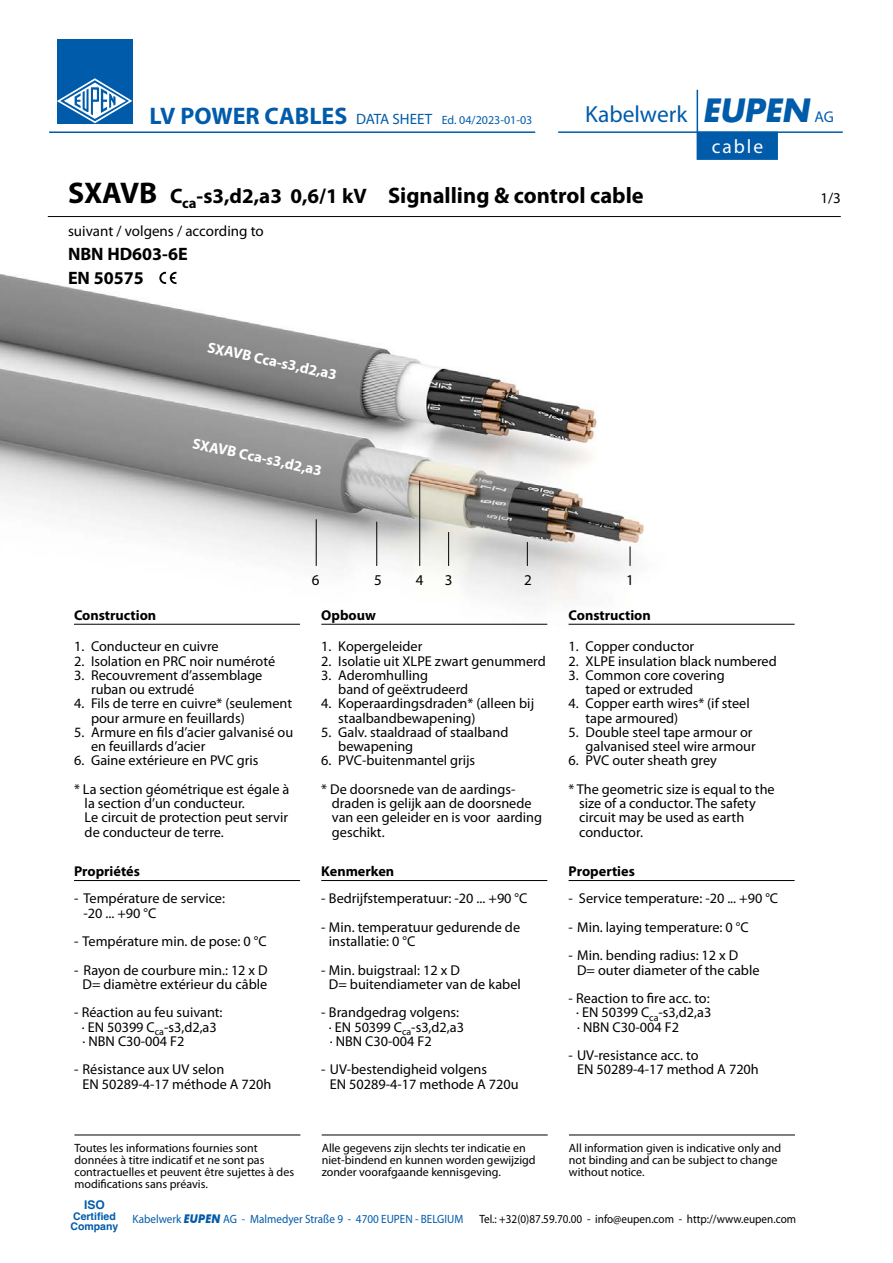
<style>
.page{position:relative;width:893px;height:1263px;background:#fff}
.page>*{position:absolute;margin:0;border:0;box-sizing:border-box;transform-origin:0 0}
.t1{font:23.4px "Myriad";color:#005baa}
.t2{font:700 22.5px "Myriad Pro";color:#000}
.t3{font:19.5px "Myriad";letter-spacing:.1em;color:#fff}
.t4{font:700 18px/24px "Myriad Pro";color:#000}
.t5{font:15px "Myriad Pro";color:#000}
.t6{font:700 15px "Myriad Pro";color:#fff}
.t7{font:14.25px/14.2px "Myriad Pro";color:#000}
.t8{font:700 14.25px "Myriad Pro";color:#000}
.t9{font:12px/12px "Myriad Pro";color:#000}
.t10{font:12px "Myriad Pro";color:#000;scale:.93 1}
.t11{font:12px "Myriad Pro";color:#005baa;scale:.93 1}
.t12{font:12px "Myriad Pro";color:#005baa}
.t13{font:700 12px "Helvetica";color:#005baa}
.t14{font:700 10.5px/10.5px "Helvetica";color:#005baa}
.s1{font-weight:700;font-size:24px}
.s2{font-size:15px}
.s3{font-family:"Futura";font-weight:700;font-style:italic;font-size:31.2px}
.s4{font-size:15.6px}
.s5{font-size:30px}
.s6{font-size:21px}
.s7{font-family:"Futura BT";font-weight:700;font-style:italic}
</style>
<div class="page">
<img style="left:0;top:217px;width:726px;height:408px">
<hr style="left:316px;top:519px;width:1px;height:47px;background:#000">
<hr style="left:376px;top:522px;width:1px;height:44px;background:#000">
<hr style="left:419px;top:480px;width:1px;height:86px;background:#000">
<hr style="left:448px;top:532px;width:1px;height:34px;background:#000">
<svg style="left:527px;top:542px;width:1px;height:24px"></svg>
<svg style="left:630px;top:546px;width:1px;height:20px"></svg>
<svg style="left:696px;top:89px;width:82px;height:71px"></svg>
<hr style="left:558px;top:131px;width:285px;height:2px;background:#005baa">
<hr style="left:49px;top:131px;width:486px;height:2px;background:#005baa">
<hr style="left:34px;top:265px;width:801px;height:1px;background:#005baa">
<div style="left:57px;top:39px;width:75px;height:85px;background:#005baa"></div>
<svg style="left:57px;top:78px;width:75px;height:45px"></svg>
<hr style="left:74px;top:624px;width:226px;height:1px;background:#000">
<hr style="left:74px;top:880px;width:226px;height:1px;background:#000">
<hr style="left:321px;top:624px;width:226px;height:1px;background:#000">
<hr style="left:321px;top:880px;width:226px;height:1px;background:#000">
<hr style="left:569px;top:624px;width:226px;height:1px;background:#000">
<hr style="left:569px;top:880px;width:226px;height:1px;background:#000">
<hr style="left:48px;top:216px;width:793px;height:1px;background:#000">
<svg style="left:159px;top:272px;width:17px;height:12px"></svg>
<hr style="left:74px;top:1134px;width:226px;height:1px;background:#000">
<hr style="left:322px;top:1134px;width:226px;height:1px;background:#000">
<hr style="left:569px;top:1134px;width:226px;height:1px;background:#000">
<p class="t12" style="left:150px;top:112px;width:384px"><span class="s1">LV POWER CABLES</span> <span class="s2">DATA SHEET</span> Ed. 04/2023-01-03</p>
<h1 class="t1" style="left:585px;top:102px;width:250px">Kabelwerk <span class="s3">EUPEN</span> <span class="s4">AG</span></h1>
<h2 class="t2" style="left:68px;top:181px;width:577px"><span class="s5">SXAVB</span> <span class="s6">C</span><sub>ca</sub><span class="s6">-s3,d2,a3 0,6/1 kV</span> Signalling &amp; control cable</h2>
<p class="t5" style="left:68px;top:222px;width:197px">suivant / volgens / according to</p>
<p class="t4" style="left:68px;top:241px;width:121px">NBN HD603-6E<br>EN 50575</p>
<p class="t6" style="left:210px;top:338px;width:134px;rotate:12deg">SXAVB Cca-s3,d2,a3</p>
<p class="t6" style="left:195px;top:434px;width:134px;rotate:12deg">SXAVB Cca-s3,d2,a3</p>
<h3 class="t3" style="left:712px;top:137px;width:53px">cable</h3>
<p class="t5" style="left:820px;top:189px;width:22px">1/3</p>
<p class="t8" style="left:74px;top:606px;width:84px">Construction</p>
<p class="t7" style="left:74px;top:639px;width:146px">1. Conducteur en cuivre</p>
<p class="t7" style="left:74px;top:653px;width:203px">2. Isolation en PRC noir numéroté</p>
<p class="t7" style="left:91px;top:668px;width:173px;text-indent:-17px">3. Recouvrement d’assemblage ruban ou extrudé</p>
<p class="t7" style="left:91px;top:696px;width:203px;text-indent:-17px">4. Fils de terre en cuivre* (seulement pour armure en feuillards)</p>
<p class="t7" style="left:91px;top:725px;width:204px;text-indent:-17px">5. Armure en fils d’acier galvanisé ou en feuillards d’acier</p>
<p class="t7" style="left:74px;top:746px;width:217px;line-height:28.5px">6. Gaine extérieure en PVC gris<br>* La section géométrique est égale à</p>
<p class="t7" style="left:85px;top:796px;width:205px">la section d’un conducteur.<br>Le circuit de protection peut servir de conducteur de terre.</p>
<p class="t8" style="left:74px;top:862px;width:67px">Propriétés</p>
<p class="t7" style="left:83px;top:891px;width:143px;text-indent:-9px">- Température de service: -20 ... +90 °C</p>
<p class="t7" style="left:74px;top:934px;width:194px">- Température min. de pose: 0 °C</p>
<p class="t7" style="left:74px;top:962px;width:195px;text-align:center">- Rayon de courbure min.: 12 x D<br>D= diamètre extérieur du câble</p>
<p class="t7" style="left:82px;top:1005px;width:142px;text-indent:-8px">- Réaction au feu suivant: · EN 50399 C<sub>ca</sub>-s3,d2,a3 · NBN C30-004 F2</p>
<p class="t7" style="left:83px;top:1062px;width:190px;text-indent:-9px">- Résistance aux UV selon<br>EN 50289-4-17 méthode A 720h</p>
<p class="t5" style="left:312px;top:570px;width:9px">6</p>
<p class="t5" style="left:374px;top:570px;width:9px">5</p>
<p class="t5" style="left:416px;top:570px;width:9px">4</p>
<p class="t5" style="left:445px;top:570px;width:9px">3</p>
<p class="t5" style="left:524px;top:570px;width:9px">2</p>
<p class="t5" style="left:626px;top:570px;width:9px">1</p>
<p class="t8" style="left:321px;top:606px;width:56px">Opbouw</p>
<p class="t7" style="left:321px;top:639px;width:103px">1. Kopergeleider</p>
<p class="t7" style="left:321px;top:653px;width:226px">2. Isolatie uit XLPE zwart genummerd</p>
<p class="t7" style="left:338px;top:668px;width:132px;text-indent:-17px">3. Aderomhulling<br>band of geëxtrudeerd</p>
<p class="t7" style="left:338px;top:696px;width:197px;text-indent:-17px">4. Koperaardingsdraden* (alleen bij staalbandbewapening)</p>
<p class="t7" style="left:338px;top:725px;width:172px;text-indent:-17px">5. Galv. staaldraad of staalband bewapening</p>
<p class="t7" style="left:321px;top:746px;width:196px;line-height:28.5px">6. PVC-buitenmantel grijs<br>* De doorsnede van de aardings-</p>
<p class="t7" style="left:332px;top:796px;width:212px">draden is gelijk aan de doorsnede van een geleider en is voor aarding geschikt.</p>
<p class="t8" style="left:321px;top:862px;width:74px">Kenmerken</p>
<p class="t7" style="left:321px;top:891px;width:208px">- Bedrijfstemperatuur: -20 ... +90 °C</p>
<p class="t7" style="left:329px;top:920px;width:193px;text-indent:-8px">- Min. temperatuur gedurende de installatie: 0 °C</p>
<p class="t7" style="left:329px;top:962px;width:193px;text-indent:-8px">- Min. buigstraal: 12 x D<br>D= buitendiameter van de kabel</p>
<p class="t7" style="left:329px;top:1005px;width:137px;text-indent:-8px">- Brandgedrag volgens: · EN 50399 C<sub>ca</sub>-s3,d2,a3 · NBN C30-004 F2</p>
<p class="t7" style="left:330px;top:1062px;width:190px;text-indent:-9px">- UV-bestendigheid volgens<br>EN 50289-4-17 methode A 720u</p>
<p class="t8" style="left:569px;top:606px;width:84px">Construction</p>
<p class="t7" style="left:569px;top:639px;width:127px">1. Copper conductor</p>
<p class="t7" style="left:569px;top:653px;width:210px">2. XLPE insulation black numbered</p>
<p class="t7" style="left:586px;top:668px;width:141px;text-indent:-17px">3. Common core covering taped or extruded</p>
<p class="t7" style="left:586px;top:696px;width:166px;text-indent:-17px">4. Copper earth wires* (if steel tape armoured)</p>
<p class="t7" style="left:569px;top:725px;width:189px;text-align:right">5. Double steel tape armour or galvanised steel wire armour</p>
<p class="t7" style="left:569px;top:746px;width:208px;line-height:28.5px">6. PVC outer sheath grey<br>* The geometric size is equal to the</p>
<p class="t7" style="left:579px;top:796px;width:178px">size of a conductor. The safety circuit may be used as earth conductor.</p>
<p class="t8" style="left:569px;top:862px;width:68px">Properties</p>
<p class="t7" style="left:569px;top:891px;width:211px">- Service temperature: -20 ... +90 °C</p>
<p class="t7" style="left:569px;top:920px;width:182px">- Min. laying temperature: 0 °C</p>
<p class="t7" style="left:577px;top:948px;width:184px;text-indent:-9px">- Min. bending radius: 12 x D<br>D= outer diameter of the cable</p>
<p class="t7" style="left:576px;top:991px;width:137px;text-align:justify;text-indent:-8px">- Reaction to fire acc. to: · EN 50399 C<sub>ca</sub>-s3,d2,a3 · NBN C30-004 F2</p>
<p class="t7" style="left:577px;top:1048px;width:183px;text-indent:-9px">- UV-resistance acc. to<br>EN 50289-4-17 method A 720h</p>
<p class="t9" style="left:74px;top:1141px;width:221px">Toutes les informations fournies sont données à titre indicatif et ne sont pas contractuelles et peuvent être sujettes à des modifications sans préavis.</p>
<p class="t9" style="left:322px;top:1141px;width:215px">Alle gegevens zijn slechts ter indicatie en niet-bindend en kunnen worden gewijzigd zonder voorafgaande kennisgeving.</p>
<p class="t9" style="left:569px;top:1141px;width:214px">All information given is indicative only and not binding and can be subject to change without notice.</p>
<p class="t13" style="left:84px;top:1198px;width:22px">ISO</p>
<p class="t14" style="left:71px;top:1212px;width:49px">Certified<br>Company</p>
<p class="t11" style="left:133px;top:1211px;width:357px">Kabelwerk <span class="s7">EUPEN</span> AG - Malmedyer Straße 9 - 4700 EUPEN - BELGIUM</p>
<p class="t10" style="left:479px;top:1211px;width:342px">Tel.: +32(0)87.59.70.00 - info@eupen.com - http://www.eupen.com</p>
</div>
